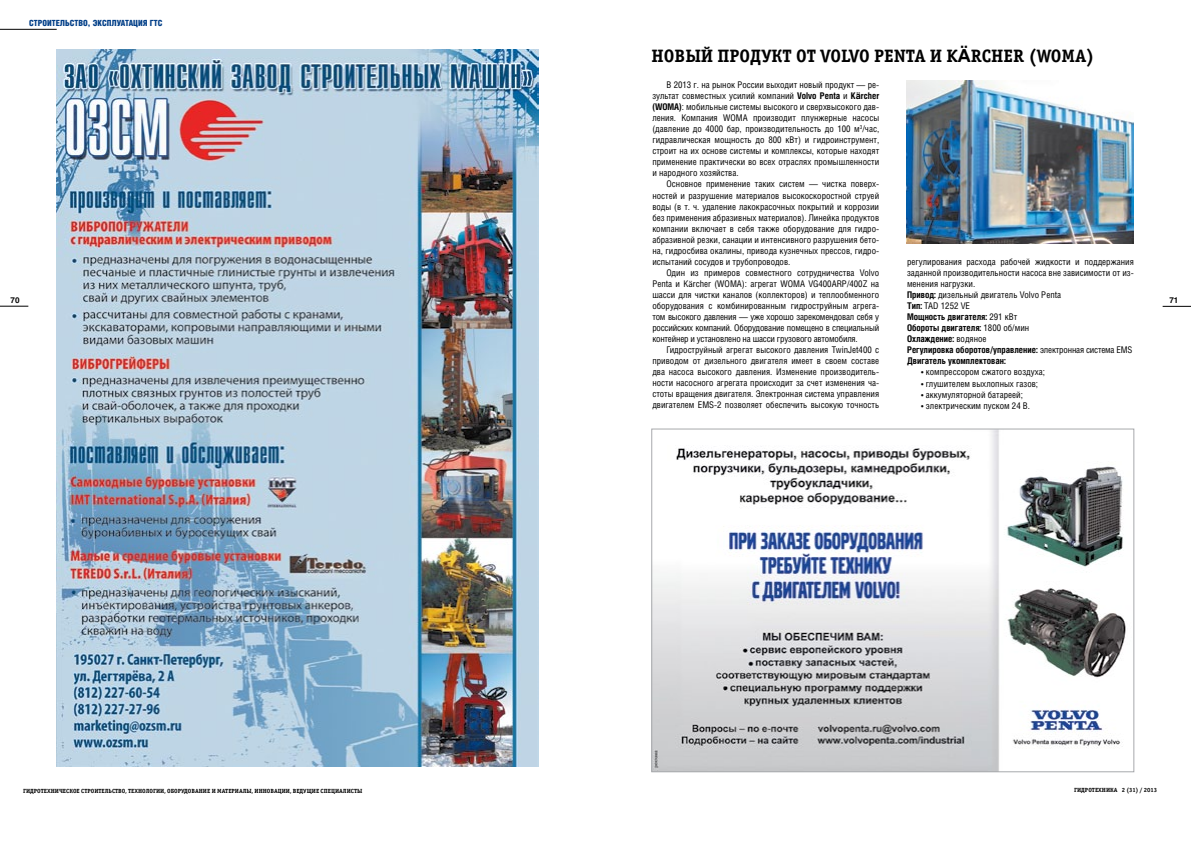
<style>
.page{position:relative;width:1191px;height:842px;background:#fff}
.page>*{position:absolute;margin:0;border:0;box-sizing:border-box;transform-origin:0 0}
.t1{font:700 18px "Officina Serif C";color:#000}
.t2{font:9.2px/11px "Helios Cond";color:#000;text-align:justify}
.t3{font:900 8.5px "Helios Cond";color:#023f88}
.t4{font:700 8px "Helios";color:#000}
.t5{font:700 6px "Officina Serif C";color:#000}
.s1{font-family:"Arial"}
.s2{font-weight:700}
.s3{font-family:"Arial";font-weight:700}
.s4{font-family:"Myriad Pro"}
</style>
<div class="page">
<svg style="left:1162px;top:306px;width:29px;height:1px"></svg>
<svg style="left:0;top:306px;width:28px;height:1px"></svg>
<hr style="left:0;top:29px;width:57px;height:1px;background:#000">
<img style="left:57px;top:49px;width:482px;height:717px">
<img style="left:906px;top:81px;width:227px;height:163px">
<img style="left:653px;top:431px;width:473px;height:339px">
<p class="t3" style="left:29px;top:18px;width:135px">Строительство, эксплуатация ГТС</p>
<p class="t4" style="left:11px;top:295px;width:10px">70</p>
<p class="t5" style="left:23px;top:787px;width:341px">ГИДРОТЕХНИЧЕСКОЕ СТРОИТЕЛЬСТВО, ТЕХНОЛОГИИ, ОБОРУДОВАНИЕ И МАТЕРИАЛЫ, ИННОВАЦИИ, ВЕДУЩИЕ СПЕЦИАЛИСТЫ</p>
<h1 class="t1" style="left:651px;top:46px;width:26px">НОВЫ</h1>
<h1 class="t1" style="left:701px;top:46px;width:29px">Й ПРОДУКТ</h1>
<h1 class="t1" style="left:796px;top:46px;width:45px">ОТ VOLVO</h1>
<h1 class="t1" style="left:874px;top:46px;width:22px">PENTA</h1>
<h1 class="t1" style="left:930px;top:46px;width:166px">И K<span class="s1">ä</span>RCHE R (WOMA)</h1>
<p class="t2" style="left:652px;top:79px;width:228px;text-indent:14px">В 2013 г. на рынок России выходит новый продукт — ре&shy;зультат совместных усилий компаний <span class="s2">Volvo Penta</span> и <span class="s2">K</span><span class="s3">ä</span><span class="s2">rcher (WOMA)</span>: мобильные системы высокого и сверхвысокого дав&shy;ления. Компания WOMA производит плунжерные насосы (давление до 4000 бар, производительность до 100 м<sup>3</sup>/час, гидравлическая мощность до 800 кВт) и гидроинструмент, строит на их основе системы и комплексы, которые находят применение практически во всех отраслях промышленности и народного хозяйства.</p>
<p class="t2" style="left:652px;top:178px;width:228px;text-indent:14px">Основное применение таких систем — чистка поверх&shy;ностей и разрушение материалов высокоскоростной струей воды (в т. ч. удаление лакокрасочных покрытий и коррозии без применения абразивных материалов). Линейка продуктов компании включает в себя также оборудование для гидро&shy;абразивной резки, санации и интенсивного разрушения бето&shy;на, гидросбива окалины, привода кузнечных прессов, гидро&shy;испытаний сосудов и трубопроводов.</p>
<p class="t2" style="left:652px;top:267px;width:228px;text-indent:14px">Один из примеров совместного сотрудничества Volvo Penta и K<span class="s4">ä</span>rcher (WOMA): агрегат WOMA VG400ARP/400Z на шасси для чистки каналов (коллекторов) и теплообменного оборудования с комбинированным гидроструйным агрега&shy;том высокого давления — уже хорошо зарекомендовал себя у российских компаний. Оборудование помещено в специальный контейнер и установлено на шасси грузового автомобиля.</p>
<p class="t2" style="left:652px;top:344px;width:228px;text-indent:14px">Гидроструйный агрегат высокого давления TwinJet400 c приводом от дизельного двигателя имеет в своем составе два насоса высокого давления. Изменение производитель&shy;ности насосного агрегата происходит за счет изменения ча&shy;стоты вращения двигателя. Электронная система управления двигателем EMS-2 позволяет обеспечить высокую точность</p>
<p class="t2" style="left:907px;top:256px;width:228px;text-align:left">регулирования расхода рабочей жидкости и поддержания заданной производительности насоса вне зависимости от из&shy;менения нагрузки.<br><span class="s2">Привод:</span> дизельный двигатель Volvo Penta<br><span class="s2">Tип:</span> TAD 1252 VE<br><span class="s2">Мощность двигателя:</span> 291 кВт<br><span class="s2">Обороты двигателя:</span> 1800 об/мин<br><span class="s2">Охлаждение:</span> водяное<br><span class="s2">Регулировка оборотов/управление:</span> электронная система EMS <span class="s2">Двигатель укомплектован:</span></p>
<p class="t2" style="left:921px;top:366px;width:125px">• компрессором сжатого воздуха;</p>
<p class="t2" style="left:921px;top:378px;width:118px">• глушителем выхлопных газов;</p>
<p class="t2" style="left:921px;top:389px;width:103px">• аккумуляторной батареей;</p>
<p class="t2" style="left:921px;top:400px;width:110px">• электрическим пуском 24 В.</p>
<p class="t4" style="left:1169px;top:296px;width:10px">71</p>
<p class="t5" style="left:1074px;top:786px;width:85px">ГИДРОТЕХНИКА 2 (31) / 2013</p>
</div>
